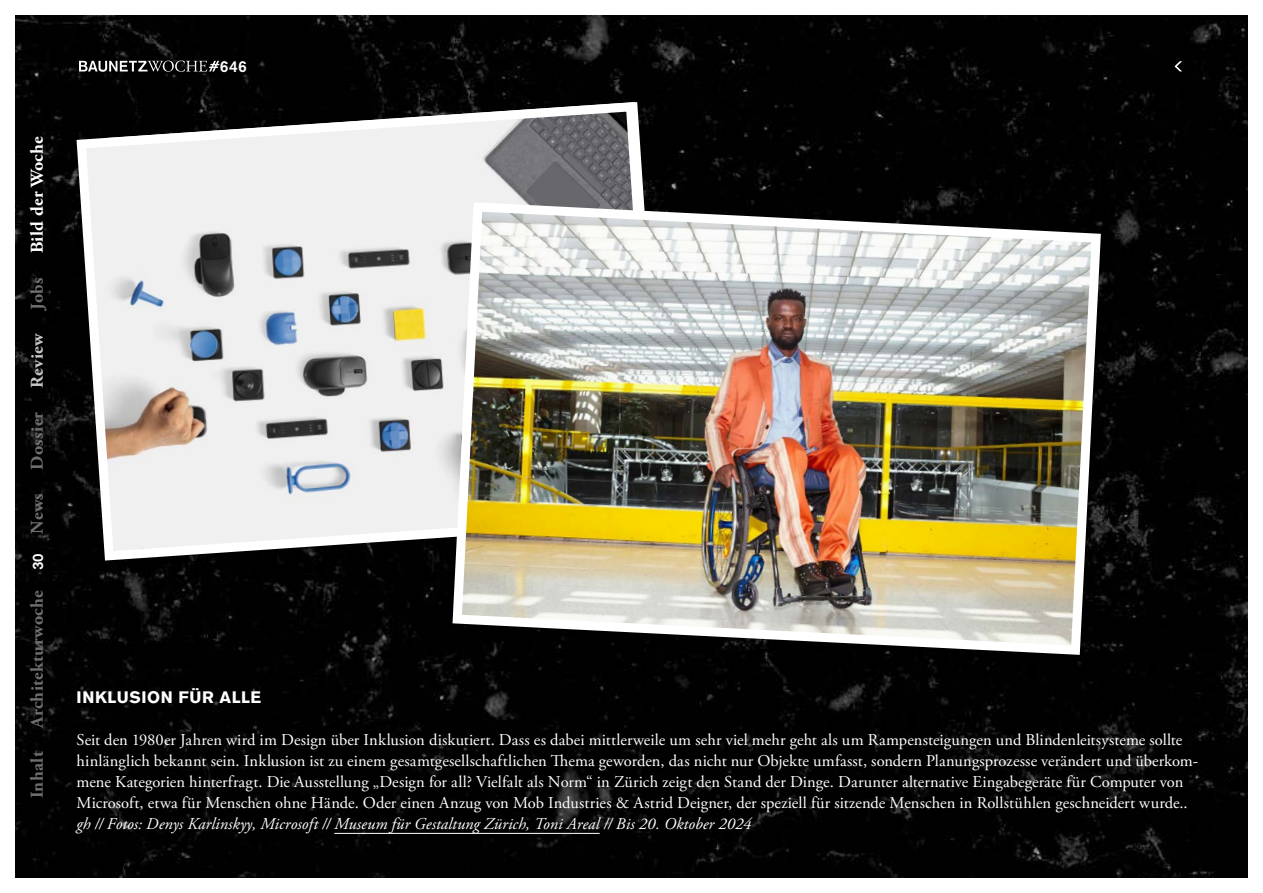
<style>
.page{position:relative;width:1263px;height:893px;background:#fff}
.page>*{position:absolute;margin:0;border:0;box-sizing:border-box;transform-origin:0 0}
.t1{font:700 18px "Adobe Garamond Pro";letter-spacing:.02em;color:#706f6f}
.t2{font:700 18px "Adobe Garamond Pro";letter-spacing:.02em;color:#fff}
.t3{font:700 18px "Adobe Garamond Pro";color:#c6c6c6}
.t4{font:16.5px/21px "Adobe Garamond Pro";letter-spacing:.005em;color:#fff}
.t5{font:italic 16.5px "Adobe Garamond Pro";letter-spacing:.005em;color:#fff}
.t6{font:700 16.5px "Akzidenz Grotesk BQ";letter-spacing:.035em;color:#fff}
.t7{font:500 15.75px "Akzidenz Grotesk BQ";color:#fff}
.t8{font:500 15px "Akzidenz Grotesk BQ";color:#fff}
</style>
<div class="page">
<img style="left:16px;top:16px;width:1231px;height:861px">
<svg style="left:1174px;top:61px;width:8px;height:10px"></svg>
<svg style="left:72px;top:97px;width:596px;height:468px"></svg>
<img style="left:448px;top:198px;width:657px;height:462px">
<hr style="left:334px;top:833px;width:266px;height:1px;background:#fff">
<svg style="left:79px;top:61px;width:140px;height:11px"></svg>
<p class="t2" style="left:27px;top:253px;width:119px;rotate:-90deg">Bild der Woche</p>
<p class="t1" style="left:27px;top:310px;width:34px;rotate:-90deg">Jobs</p>
<p class="t3" style="left:27px;top:388px;width:57px;rotate:-90deg">Review</p>
<p class="t1" style="left:27px;top:470px;width:59px;rotate:-90deg">Dossier</p>
<p class="t1" style="left:27px;top:534px;width:42px;rotate:-90deg">News</p>
<p class="t8" style="left:29px;top:570px;width:18px;rotate:-90deg">30</p>
<p class="t1" style="left:27px;top:728px;width:139px;rotate:-90deg">Architekturwoche</p>
<p class="t1" style="left:27px;top:798px;width:49px;rotate:-90deg">Inhalt</p>
<p class="t7" style="left:220px;top:56px;width:29px">646</p>
<p class="t6" style="left:77px;top:688px;width:186px">INKLUSION FÜR ALLE</p>
<p class="t4" style="left:77px;top:730px;width:1123px">Seit den 1980er Jahren wird im Design über Inklusion diskutiert. Dass es dabei mittlerweile um sehr viel mehr geht als um Rampensteigungen und Blindenleitsysteme sollte hinlänglich bekannt sein. Inklusion ist zu einem gesamtgesellschaftlichen Thema geworden, das nicht nur Objekte umfasst, sondern Planungsprozesse verändert und überkom&shy;mene Kategorien hinterfragt. Die Ausstellung „Design for all? Vielfalt als Norm“ in Zürich zeigt den Stand der Dinge. Darunter alternative Eingabegeräte für Computer von Microsoft, etwa für Menschen ohne Hände. Oder einen Anzug von Mob Industries &amp; Astrid Deigner, der speziell für sitzende Menschen in Rollstühlen geschneidert wurde..</p>
<p class="t5" style="left:77px;top:814px;width:676px">gh // Fotos: Denys Karlinskyy, Microsoft // Museum für Gestaltung Zürich, Toni Areal // Bis 20. Oktober 2024</p>
</div>
